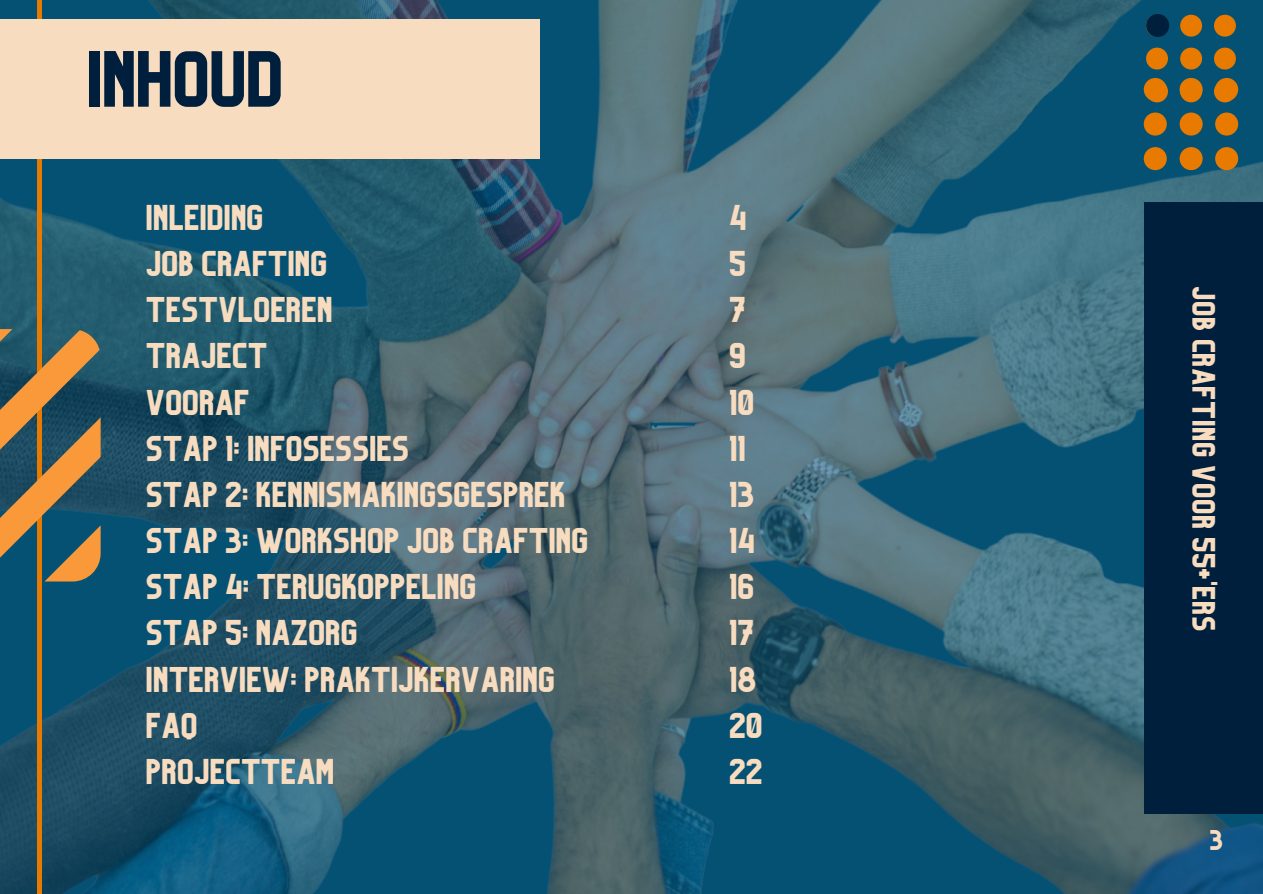
<style>
.page{position:relative;width:1263px;height:894px;background:#fff}
.page>*{position:absolute;margin:0;border:0;box-sizing:border-box;transform-origin:0 0}
.t1{font:73.5px "Organic";letter-spacing:.01em;color:#001f3d}
.t2{font:33.15px "Organic";letter-spacing:.02em;color:#f8dcbf}
.t3{font:30px "Organic";letter-spacing:.04em;color:#f8dcbf}
.t4{font:26.25px "Organic";color:#f8dcbf}
</style>
<div class="page">
<img style="left:0;top:0;width:1263px;height:893px">
<div style="left:1144px;top:202px;width:119px;height:611px;background:#001f3d"></div>
<hr style="left:37px;top:0;width:4px;height:892px;background:#e87a00">
<svg style="left:0;top:329px;width:101px;height:252px;background:#6d6953"></svg>
<div style="left:0;top:20px;width:540px;height:139px;background:#f8dcbf"></div>
<svg style="left:1214px;top:15px;width:24px;height:155px;background:#816734"></svg>
<svg style="left:1180px;top:15px;width:23px;height:155px;background:#856832"></svg>
<svg style="left:1144px;top:14px;width:25px;height:156px;background:#655d3c"></svg>
<p class="t1" style="left:89px;top:52px;width:197px">INHOUD</p>
<p class="t2" style="left:147px;top:205px;width:118px">INLEIDING</p>
<p class="t2" style="left:147px;top:251px;width:182px">JOB CRAFTING</p>
<p class="t2" style="left:147px;top:297px;width:188px">TESTVLOEREN</p>
<p class="t2" style="left:147px;top:343px;width:123px">TRAJECT</p>
<p class="t2" style="left:147px;top:389px;width:105px">VOORAF</p>
<p class="t2" style="left:147px;top:436px;width:264px">STAP 1: INFOSESSIES</p>
<p class="t2" style="left:147px;top:482px;width:421px">STAP 2: KENNISMAKINGSGESPREK</p>
<p class="t2" style="left:147px;top:528px;width:443px">STAP 3: WORKSHOP JOB CRAFTING</p>
<p class="t2" style="left:147px;top:574px;width:331px">STAP 4: TERUGKOPPELING</p>
<p class="t2" style="left:147px;top:620px;width:213px">STAP 5: NAZORG</p>
<p class="t2" style="left:147px;top:666px;width:410px">INTERVIEW: PRAKTIJKERVARING</p>
<p class="t2" style="left:147px;top:712px;width:53px">FAQ</p>
<p class="t2" style="left:147px;top:758px;width:189px">PROJECTTEAM</p>
<p class="t2" style="left:730px;top:205px;width:18px">4</p>
<p class="t2" style="left:730px;top:251px;width:18px">5</p>
<p class="t2" style="left:730px;top:297px;width:17px">7</p>
<p class="t2" style="left:730px;top:343px;width:18px">9</p>
<p class="t2" style="left:730px;top:389px;width:26px">10</p>
<p class="t2" style="left:730px;top:436px;width:18px">11</p>
<p class="t2" style="left:730px;top:482px;width:26px">13</p>
<p class="t2" style="left:730px;top:528px;width:27px">14</p>
<p class="t2" style="left:730px;top:574px;width:26px">16</p>
<p class="t2" style="left:730px;top:620px;width:26px">17</p>
<p class="t2" style="left:730px;top:666px;width:28px">18</p>
<p class="t2" style="left:730px;top:712px;width:34px">20</p>
<p class="t2" style="left:730px;top:758px;width:34px">22</p>
<p class="t3" style="left:1215px;top:287px;width:346px;rotate:90deg">JOB CRAFTING VOOR 55+'ERS</p>
<p class="t4" style="left:1210px;top:830px;width:14px">3</p>
</div>
